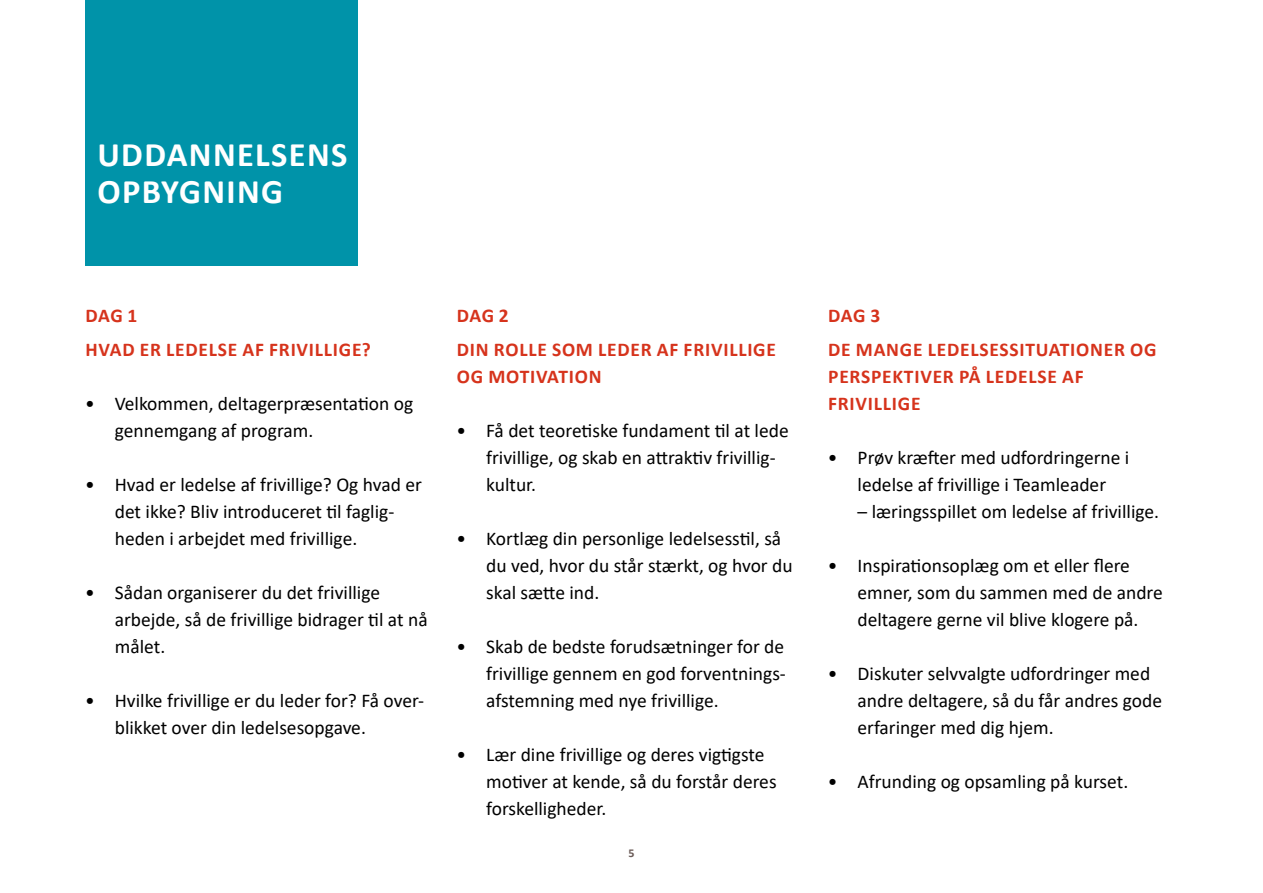
<style>
.page{position:relative;width:1263px;height:893px;background:#fff}
.page>*{position:absolute;margin:0;border:0;box-sizing:border-box;transform-origin:0 0}
.t1{font:700 34.5px/37.5px "Calibri";letter-spacing:.04em;color:#fff}
.t2{font:19.5px/27px "Calibri";color:#000}
.t3{font:700 19.5px/34.5px "Calibri";letter-spacing:.04em;color:#d6331c}
.t4{font:700 12px "Calibri";color:#6a5b57}
</style>
<div class="page">
<div style="left:85px;top:0;width:272px;height:266px;background:#0093a9"></div>
<h1 class="t1" style="left:97px;top:135px;width:276px">UDDANNELSENS F<br>OPBYGNING</h1>
<p class="t3" style="left:85px;top:298px;width:287px">DAG 1<br>HVAD ER LEDELSE AF FRIVILLIGE?</p>
<p class="t2" style="left:115px;top:390px;width:300px;text-indent:-30px">• Velkommen, deltagerpræsentation og gennemgang af program.</p>
<p class="t2" style="left:115px;top:471px;width:309px;text-indent:-30px">• Hvad er ledelse af frivillige? Og hvad er det ikke? Bliv introduceret til faglig&shy;heden i arbejdet med frivillige.</p>
<p class="t2" style="left:115px;top:579px;width:314px;text-indent:-30px">• Sådan organiserer du det frivillige arbejde, så de frivillige bidrager til at nå målet.</p>
<p class="t2" style="left:115px;top:687px;width:311px;text-indent:-30px">• Hvilke frivillige er du leder for? Få over&shy;blikket over din ledelsesopgave.</p>
<p class="t3" style="left:457px;top:298px;width:321px">DAG 2<br>DIN ROLLE SOM LEDER AF FRIVILLIGE</p>
<p class="t3" style="left:457px;top:359px;width:146px">OG MOTIVATION</p>
<p class="t2" style="left:486px;top:417px;width:304px;text-indent:-30px">• Få det teoretiske fundament til at lede frivillige, og skab en attraktiv frivillig&shy;kultur.</p>
<p class="t2" style="left:486px;top:525px;width:308px;text-indent:-30px">• Kortlæg din personlige ledelsesstil, så du ved, hvor du står stærkt, og hvor du skal sætte ind.</p>
<p class="t2" style="left:486px;top:633px;width:301px;text-align:justify;text-indent:-30px">• Skab de bedste forudsætninger for de frivillige gennem en god forventnings&shy;afstemning med nye frivillige.</p>
<p class="t2" style="left:486px;top:741px;width:292px;text-indent:-30px">• Lær dine frivillige og deres vigtigste motiver at kende, så du forstår deres forskelligheder.</p>
<p class="t4" style="left:628px;top:845px;width:8px">5</p>
<p class="t3" style="left:828px;top:298px;width:330px">DAG 3<br>DE MANGE LEDELSESSITUATIONER OG</p>
<p class="t3" style="left:828px;top:363px;width:257px;line-height:27px">PERSPEKTIVER PÅ LEDELSE AF<br>FRIVILLIGE</p>
<p class="t2" style="left:828px;top:444px;width:303px;text-align:center">• Prøv kræfter med udfordringerne i ledelse af frivillige i Teamleader</p>
<p class="t2" style="left:857px;top:498px;width:303px">– læringsspillet om ledelse af frivillige.</p>
<p class="t2" style="left:857px;top:552px;width:307px;text-indent:-30px">• Inspirationsoplæg om et eller flere emner, som du sammen med de andre deltagere gerne vil blive klogere på.</p>
<p class="t2" style="left:857px;top:660px;width:306px;text-indent:-30px">• Diskuter selvvalgte udfordringer med andre deltagere, så du får andres gode erfaringer med dig hjem.</p>
<p class="t2" style="left:828px;top:768px;width:302px">• Afrunding og opsamling på kurset.</p>
</div>
